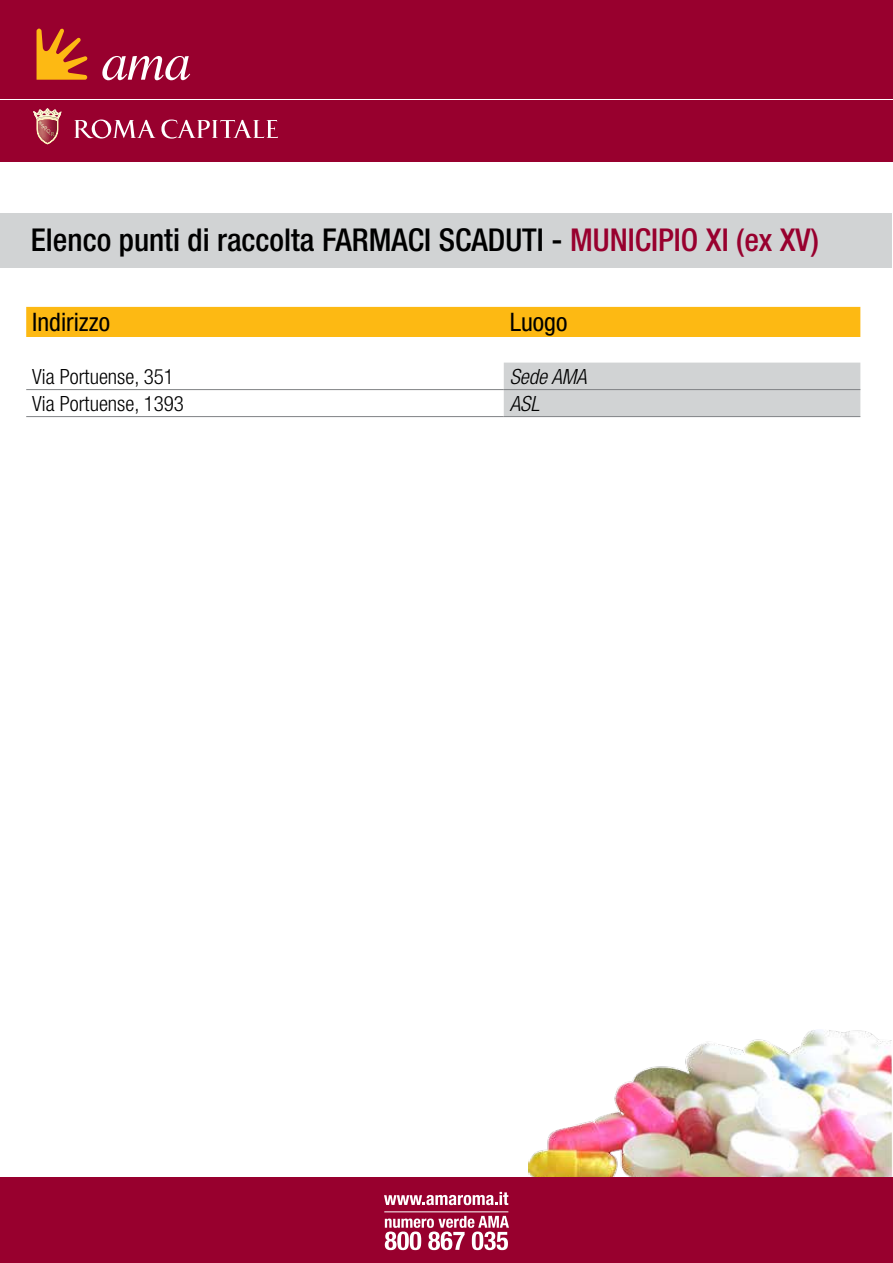
<style>
.page{position:relative;width:893px;height:1263px;background:#fff}
.page>*{position:absolute;margin:0;border:0;box-sizing:border-box;transform-origin:0 0}
.t1{font:500 condensed 31.5px "Helvetica Neue LT Std";color:#000}
.t2{font:condensed 25.5px "Helvetica Neue LT Std";color:#000}
.t3{font:300 condensed 21px "Helvetica Neue LT Std";color:#000}
.t4{font:italic 300 condensed 21px "Helvetica Neue LT Std";color:#000}
.s1{color:#98002e}
</style>
<div class="page">
<img style="left:528px;top:1030px;width:365px;height:148px">
<div style="left:1px;top:214px;width:891px;height:54px;background:#d1d3d4"></div>
<div style="left:0;top:0;width:893px;height:162px;background:#98002e"></div>
<hr style="left:0;top:99px;width:893px;height:1px;background:#fff">
<svg style="left:37px;top:28px;width:51px;height:52px"></svg>
<svg style="left:102px;top:56px;width:88px;height:24px"></svg>
<svg style="left:161px;top:120px;width:117px;height:19px"></svg>
<svg style="left:74px;top:119px;width:81px;height:20px"></svg>
<svg style="left:34px;top:109px;width:27px;height:35px"></svg>
<div style="left:0;top:1178px;width:893px;height:85px;background:#98002e"></div>
<svg style="left:384px;top:1192px;width:124px;height:13px"></svg>
<svg style="left:385px;top:1216px;width:124px;height:34px"></svg>
<hr style="left:384px;top:1211px;width:124px;height:1px;background:#fff">
<div style="left:26px;top:307px;width:834px;height:30px;background:#fdb913"></div>
<div style="left:504px;top:363px;width:356px;height:53px;background:#d1d3d4"></div>
<hr style="left:26px;top:389px;width:478px;height:1px;background:#808285">
<hr style="left:504px;top:389px;width:356px;height:1px;background:#808285">
<hr style="left:26px;top:416px;width:478px;height:1px;background:#808285">
<hr style="left:504px;top:416px;width:356px;height:1px;background:#808285">
<p class="t1" style="left:31px;top:221px;width:789px">Elenco punti di raccolta FARMACI SCADUTI - <span class="s1">MUNICIPIO XI (ex XV)</span></p>
<p class="t2" style="left:32px;top:307px;width:79px">Indirizzo</p>
<p class="t2" style="left:510px;top:307px;width:59px">Luogo</p>
<p class="t3" style="left:32px;top:364px;width:143px">Via Portuense, 351</p>
<p class="t4" style="left:510px;top:364px;width:78px">Sede AMA</p>
<p class="t3" style="left:32px;top:391px;width:153px">Via Portuense, 1393</p>
<p class="t4" style="left:510px;top:391px;width:31px">ASL</p>
</div>
